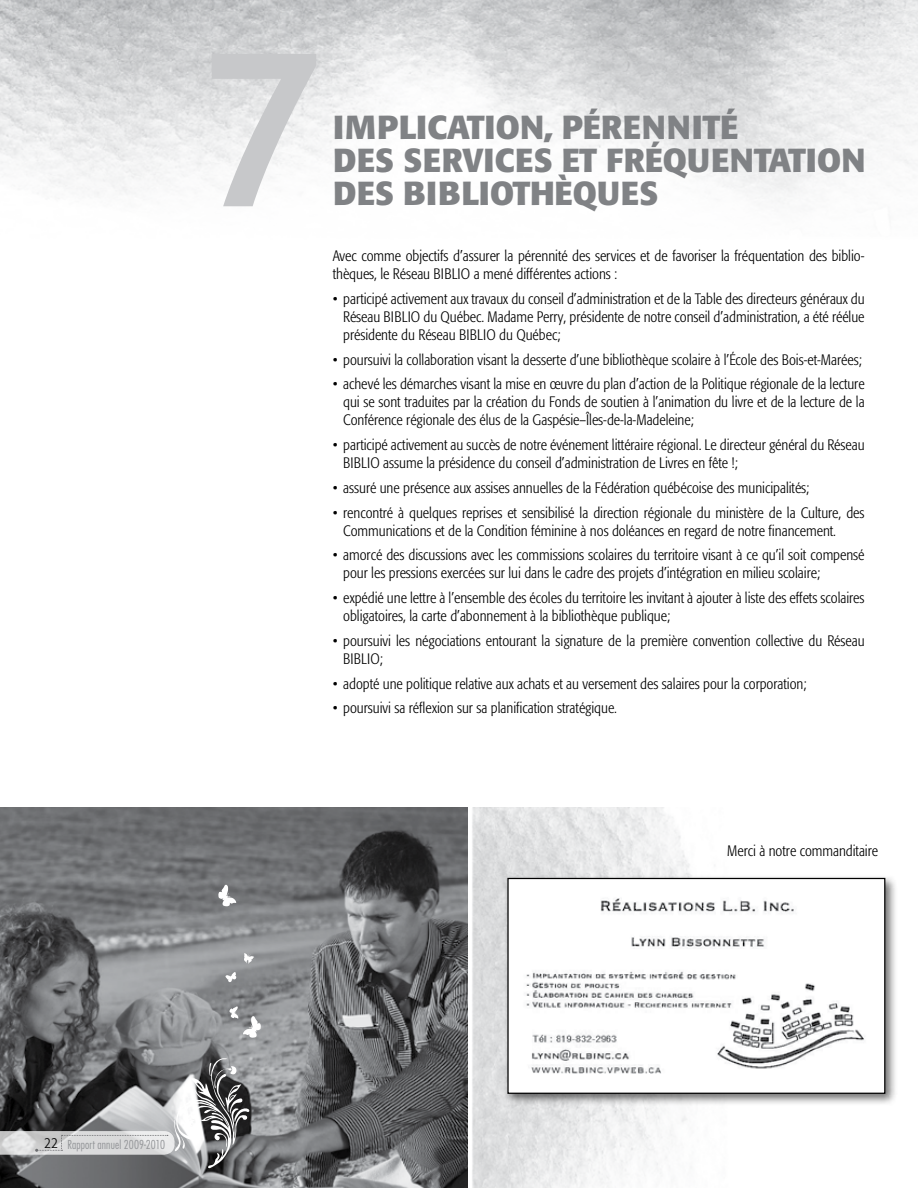
<style>
.page{position:relative;width:918px;height:1188px;background:#fff}
.page>*{position:absolute;margin:0;border:0;box-sizing:border-box;transform-origin:0 0}
.t1{font:700 33px/33px "Formata";letter-spacing:.01em;color:#808285}
.t2{font:300 condensed 15px/18px "Formata";color:#000}
.t3{font:300 condensed 12px "Futura";letter-spacing:.015em;color:#939598}
.s1{font-family:"Formata";font-size:15px;color:#000}
</style>
<div class="page">
<img style="left:0;top:0;width:918px;height:207px">
<svg style="left:212px;top:54px;width:104px;height:152px"></svg>
<img style="left:0;top:808px;width:690px;height:380px">
<div style="left:503px;top:874px;width:395px;height:232px;background:#000;opacity:.55"></div>
<div style="left:508px;top:878px;width:377px;height:215px;background:#fff"></div>
<img style="left:526px;top:898px;width:339px;height:176px">
<div style="left:507px;top:878px;width:378px;height:216px;border:1px solid #000"></div>
<svg style="left:244px;top:953px;width:10px;height:11px"></svg>
<svg style="left:225px;top:972px;width:11px;height:10px"></svg>
<svg style="left:229px;top:1006px;width:32px;height:32px"></svg>
<svg style="left:218px;top:885px;width:18px;height:21px"></svg>
<svg style="left:0;top:1058px;width:251px;height:111px;background:#7e7e80"></svg>
<p class="t3" style="left:45px;top:1137px;width:122px"><span class="s1">22</span> Rapport annuel 2009-2010</p>
<h1 class="t1" style="left:333px;top:111px;width:534px">IMPLICATION, PÉRENNITÉ<br>DES SERVICES ET FRÉQUENTATION<br>DES BIBLIOTHÈQUES</h1>
<p class="t2" style="left:333px;top:247px;width:533px">Avec comme objectifs d’assurer la pérennité des services et de favoriser la fréquentation des biblio&shy;thèques, le Réseau BIBLIO a mené différentes actions :</p>
<p class="t2" style="left:343px;top:290px;width:523px;text-align:justify;text-indent:-10px">• participé activement aux travaux du conseil d’administration et de la Table des directeurs généraux du Réseau BIBLIO du Québec. Madame Perry, présidente de notre conseil d’administration, a été réélue présidente du Réseau BIBLIO du Québec;</p>
<p class="t2" style="left:333px;top:351px;width:531px">• poursuivi la collaboration visant la desserte d’une bibliothèque scolaire à l’École des Bois-et-Marées;</p>
<p class="t2" style="left:343px;top:375px;width:523px;text-align:justify;text-indent:-10px">• achevé les démarches visant la mise en œuvre du plan d’action de la Politique régionale de la lecture qui se sont traduites par la création du Fonds de soutien à l’animation du livre et de la lecture de la Conférence régionale des élus de la Gaspésie–Îles-de-la-Madeleine;</p>
<p class="t2" style="left:343px;top:436px;width:523px;text-indent:-10px">• participé activement au succès de notre événement littéraire régional. Le directeur général du Réseau<br>BIBLIO assume la présidence du conseil d’administration de Livres en fête !;</p>
<p class="t2" style="left:333px;top:479px;width:478px">• assuré une présence aux assises annuelles de la Fédération québécoise des municipalités;</p>
<p class="t2" style="left:343px;top:504px;width:523px;text-indent:-10px">• rencontré à quelques reprises et sensibilisé la direction régionale du ministère de la Culture, des<br>Communications et de la Condition féminine à nos doléances en regard de notre financement.</p>
<p class="t2" style="left:343px;top:546px;width:523px;text-indent:-10px">• amorcé des discussions avec les commissions scolaires du territoire visant à ce qu’il soit compensé pour les pressions exercées sur lui dans le cadre des projets d’intégration en milieu scolaire;</p>
<p class="t2" style="left:343px;top:589px;width:523px;text-indent:-10px">• expédié une lettre à l’ensemble des écoles du territoire les invitant à ajouter à liste des effets scolaires obligatoires, la carte d’abonnement à la bibliothèque publique;</p>
<p class="t2" style="left:343px;top:632px;width:523px;text-indent:-10px">• poursuivi les négociations entourant la signature de la première convention collective du Réseau<br>BIBLIO;</p>
<p class="t2" style="left:333px;top:675px;width:475px">• adopté une politique relative aux achats et au versement des salaires pour la corporation;</p>
<p class="t2" style="left:333px;top:699px;width:286px">• poursuivi sa réflexion sur sa planification stratégique.</p>
<p class="t2" style="left:727px;top:842px;width:152px">Merci à notre commanditaire</p>
</div>
